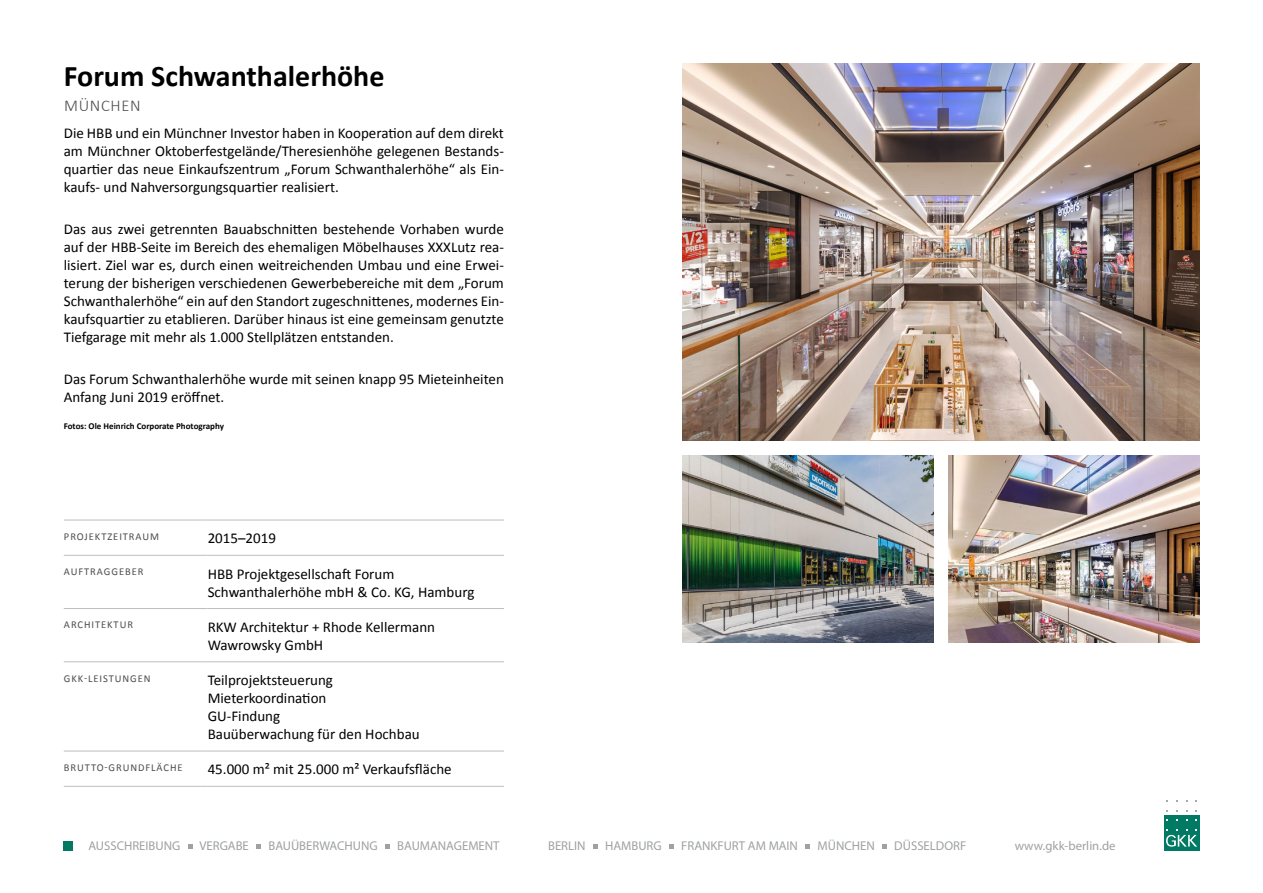
<style>
.page{position:relative;width:1263px;height:893px;background:#fff}
.page>*{position:absolute;margin:0;border:0;box-sizing:border-box;transform-origin:0 0}
.t1{font:700 30px "Calibri";color:#000}
.t2{font:300 16.5px "Calibri";letter-spacing:.04em;color:#4d4d4d}
.t3{font:15px/18px "Calibri";color:#000}
.t4{font:12.75px "Myriad Pro";color:#9ea39e}
.t5{font:10.5px "Calibri";letter-spacing:.09em;color:#4d4d4d}
.t6{font:700 9px "Calibri";color:#000}
</style>
<div class="page">
<div style="left:1164px;top:815px;width:35px;height:35px;background:#007a63"></div>
<svg style="left:1166px;top:829px;width:31px;height:18px"></svg>
<svg style="left:593px;top:844px;width:5px;height:4px"></svg>
<svg style="left:669px;top:844px;width:5px;height:4px"></svg>
<svg style="left:805px;top:844px;width:5px;height:4px"></svg>
<svg style="left:882px;top:844px;width:5px;height:4px"></svg>
<svg style="left:188px;top:844px;width:4px;height:4px"></svg>
<svg style="left:256px;top:844px;width:5px;height:4px"></svg>
<svg style="left:385px;top:844px;width:5px;height:4px"></svg>
<div style="left:64px;top:841px;width:9px;height:9px;background:#007a63"></div>
<img style="left:948px;top:455px;width:251px;height:187px">
<img style="left:682px;top:455px;width:251px;height:187px">
<img style="left:682px;top:64px;width:517px;height:376px">
<hr style="left:64px;top:520px;width:144px;height:1px;background:#bbbfbb">
<hr style="left:208px;top:520px;width:296px;height:1px;background:#bbbfbb">
<hr style="left:64px;top:555px;width:144px;height:1px;background:#bbbfbb">
<hr style="left:208px;top:555px;width:296px;height:1px;background:#bbbfbb">
<hr style="left:64px;top:608px;width:144px;height:1px;background:#bbbfbb">
<hr style="left:208px;top:608px;width:296px;height:1px;background:#bbbfbb">
<hr style="left:64px;top:661px;width:144px;height:1px;background:#bbbfbb">
<hr style="left:208px;top:661px;width:296px;height:1px;background:#bbbfbb">
<hr style="left:64px;top:751px;width:144px;height:1px;background:#bbbfbb">
<hr style="left:208px;top:751px;width:296px;height:1px;background:#bbbfbb">
<hr style="left:64px;top:786px;width:144px;height:1px;background:#bbbfbb">
<hr style="left:208px;top:786px;width:296px;height:1px;background:#bbbfbb">
<h1 class="t1" style="left:64px;top:55px;width:322px">Forum Schwanthalerhöhe</h1>
<p class="t2" style="left:64px;top:95px;width:78px">MÜNCHEN</p>
<p class="t3" style="left:64px;top:123px;width:442px;text-align:justify">Die HBB und ein Münchner Investor haben in Kooperation auf dem direkt am Münchner Oktoberfestgelände/Theresienhöhe gelegenen Bestands&shy;quartier das neue Einkaufszentrum „Forum Schwanthalerhöhe“ als Ein&shy;kaufs- und Nahversorgungsquartier realisiert.</p>
<p class="t3" style="left:64px;top:219px;width:442px;text-align:justify">Das aus zwei getrennten Bauabschnitten bestehende Vorhaben wurde auf der HBB-Seite im Bereich des ehemaligen Möbelhauses XXXLutz rea&shy;lisiert. Ziel war es, durch einen weitreichenden Umbau und eine Erwei&shy;terung der bisherigen verschiedenen Gewerbebereiche mit dem „Forum Schwanthalerhöhe“ ein auf den Standort zugeschnittenes, modernes Ein&shy;kaufsquartier zu etablieren. Darüber hinaus ist eine gemeinsam genutzte Tiefgarage mit mehr als 1.000 Stellplätzen entstanden.</p>
<p class="t3" style="left:64px;top:369px;width:442px">Das Forum Schwanthalerhöhe wurde mit seinen knapp 95 Mieteinheiten<br>Anfang Juni 2019 eröffnet.</p>
<p class="t6" style="left:64px;top:420px;width:162px">Fotos: Ole Heinrich Corporate Photography</p>
<p class="t5" style="left:64px;top:529px;width:97px">PROJEKTZEITRAUM</p>
<p class="t3" style="left:208px;top:529px;width:70px">2015–2019</p>
<p class="t5" style="left:64px;top:564px;width:81px">AUFTRAGGEBER</p>
<p class="t3" style="left:208px;top:564px;width:268px">HBB Projektgesellschaft Forum<br>Schwanthalerhöhe mbH &amp; Co. KG, Hamburg</p>
<p class="t5" style="left:64px;top:618px;width:71px">ARCHITEKTUR</p>
<p class="t3" style="left:208px;top:617px;width:229px">RKW Architektur + Rhode Kellermann<br>Wawrowsky GmbH</p>
<p class="t5" style="left:64px;top:671px;width:88px">GKK-LEISTUNGEN</p>
<p class="t3" style="left:208px;top:671px;width:214px">Teilprojektsteuerung<br>Mieterkoordination<br>GU-Findung<br>Bauüberwachung für den Hochbau</p>
<p class="t5" style="left:64px;top:760px;width:120px">BRUTTO-GRUNDFLÄCHE</p>
<p class="t3" style="left:208px;top:760px;width:246px">45.000 m² mit 25.000 m² Verkaufsfläche</p>
<p class="t4" style="left:88px;top:838px;width:93px">AUSSCHREIBUNG</p>
<p class="t4" style="left:199px;top:838px;width:51px">VERGABE</p>
<p class="t4" style="left:268px;top:838px;width:111px">BAUÜBERWACHUNG</p>
<p class="t4" style="left:397px;top:838px;width:104px">BAUMANAGEMENT</p>
<p class="t4" style="left:548px;top:838px;width:39px">BERLIN</p>
<p class="t4" style="left:605px;top:838px;width:58px">HAMBURG</p>
<p class="t4" style="left:681px;top:838px;width:118px">FRANKFURT AM MAIN</p>
<p class="t4" style="left:817px;top:838px;width:59px">MÜNCHEN</p>
<p class="t4" style="left:894px;top:838px;width:73px">DÜSSELDORF</p>
<p class="t4" style="left:1015px;top:838px;width:102px">www.gkk-berlin.de</p>
</div>
